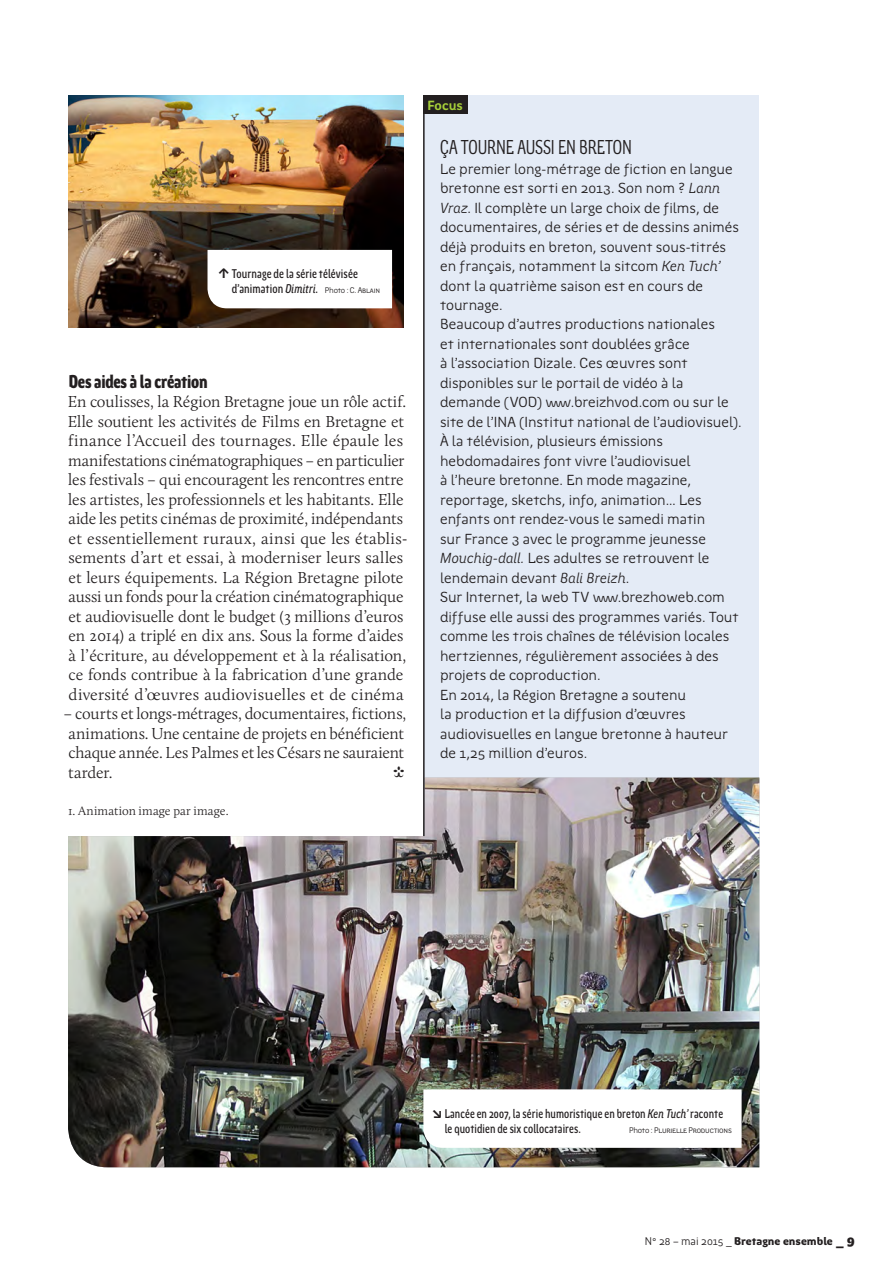
<style>
.page{position:relative;width:893px;height:1263px;background:#fff}
.page>*{position:absolute;margin:0;border:0;box-sizing:border-box;transform-origin:0 0}
.t1{font:20.25px "Region Bretagne Cond";letter-spacing:-.01em;color:#231f20}
._01_Texte_Courant{font:900 18.75px "Region Bretagne Cond";letter-spacing:-.015em;color:#231f20}
._01_Texte_Courant-2{font:300 16.5px/19.5px "Calluna";letter-spacing:-.005em;color:#231f20}
._01_Texte_Courant-3{font:16.5px "Region Bretagne";color:#231f20}
.t2{font:14.7px/19.5px "Region Bretagne";color:#231f20}
.t3{font:700 13.5px "Region Bretagne";color:#a6ce39}
.t4{font:500 12.75px/15px "Region Bretagne Cond";letter-spacing:.005em;color:#231f20}
._01_mention{font:300 12.75px "Calluna";color:#231f20}
.t5{font:900 11.25px "Region Bretagne";color:#231f20}
.t6{font:8.25px "Region Bretagne";letter-spacing:-.025em;color:#231f20}
.s1{font-size:18px}
.s2{font-family:"Region Bretagne Cond";font-weight:500;font-size:12.75px}
.s3{font-family:"Region Bretagne Cond Med Ita";font-size:12.75px}
.s4{font-style:italic}
.s5{font-family:"Region Bretagne Cond Med Ita";font-weight:400}
.s6{font-weight:400}
.s7{font-size:15px}
</style>
<div class="page">
<div style="left:423px;top:96px;width:336px;height:740px;background:#e4ebf6"></div>
<div style="left:423px;top:96px;width:44px;height:18px;background:#231f20"></div>
<img style="left:68px;top:96px;width:336px;height:232px">
<img style="left:68px;top:778px;width:691px;height:389px">
<svg style="left:207px;top:250px;width:185px;height:58px"></svg>
<svg style="left:423px;top:1089px;width:319px;height:59px"></svg>
<hr style="left:423px;top:96px;width:2px;height:740px;background:#231f20">
<p class="t4" style="left:218px;top:267px;width:141px"><span class="s1">1</span> Tournage de la série télévisée</p>
<p class="t6" style="left:232px;top:286px;width:150px"><span class="s2">d’animation</span> <span class="s3">Dimitri</span><span class="s2">.</span> Photo: C. Ablain</p>
<p class="_01_Texte_Courant" style="left:69px;top:371px;width:140px">Des aides à la création</p>
<p class="_01_Texte_Courant-2" style="left:68px;top:392px;width:342px">En coulisses, la Région Bretagne joue un rôle actif.<br>Elle soutient les activités de Films en Bretagne et finance l’Accueil des tournages. Elle épaule les manifestations cinématographiques – en particulier les festivals – qui encouragent les rencontres entre les artistes, les professionnels et les habitants. Elle aide les petits cinémas de proximité, indépendants et essentiellement ruraux, ainsi que les établis&shy;sements d’art et essai, à moderniser leurs salles et leurs équipements. La Région Bretagne pilote aussi un fonds pour la création cinématographique et audiovisuelle dont le budget (3 millions d’euros en 2014) a triplé en dix ans. Sous la forme d’aides à l’écriture, au développement et à la réalisation, ce fonds contribue à la fabrication d’une grande diversité d’œuvres audiovisuelles et de cinéma</p>
<p class="_01_Texte_Courant-2" style="left:64px;top:704px;width:344px">– courts et longs-métrages, documentaires, fictions, animations. Une centaine de projets en bénéficient chaque année. Les Palmes et les Césars ne sauraient tarder.</p>
<p class="_01_Texte_Courant-3" style="left:393px;top:763px;width:14px">q</p>
<p class="_01_mention" style="left:68px;top:803px;width:162px">1. Animation image par image.</p>
<p class="t3" style="left:427px;top:98px;width:37px">Focus</p>
<p class="t1" style="left:440px;top:136px;width:193px">ÇA TOURNE AUSSI EN BRETON</p>
<p class="t2" style="left:440px;top:159px;width:300px">Le premier long-métrage de fiction en langue bretonne est sorti en 2013. Son nom ? <span class="s4">Lann Vraz</span>. Il complète un large choix de films, de documentaires, de séries et de dessins animés déjà produits en breton, souvent sous-titrés en français, notamment la sitcom <span class="s4">Ken Tuch’ </span>dont la quatrième saison est en cours de tournage.</p>
<p class="t2" style="left:440px;top:315px;width:303px">Beaucoup d’autres productions nationales<br>et internationales sont doublées grâce<br>à l’association Dizale. Ces œuvres sont disponibles sur le portail de vidéo à la demande (VOD) www.breizhvod.com ou sur le site de l’INA (Institut national de l’audiovisuel).</p>
<p class="t2" style="left:440px;top:432px;width:271px">À la télévision, plusieurs émissions hebdomadaires font vivre l’audiovisuel<br>à l’heure bretonne. En mode magazine, reportage, sketchs, info, animation… Les enfants ont rendez-vous le samedi matin sur France 3 avec le programme jeunesse <span class="s4">Mouchig-dall.</span> Les adultes se retrouvent le lendemain devant <span class="s4">Bali Breizh</span>.</p>
<p class="t2" style="left:440px;top:588px;width:300px">Sur Internet, la web TV www.brezhoweb.com diffuse elle aussi des programmes variés. Tout comme les trois chaînes de télévision locales hertziennes, régulièrement associées à des projets de coproduction.</p>
<p class="t2" style="left:440px;top:685px;width:289px">En 2014, la Région Bretagne a soutenu<br>la production et la diffusion d’œuvres audiovisuelles en langue bretonne à hauteur de 1,25 million d’euros.</p>
<p class="t4" style="left:445px;top:1106px;width:280px;text-indent:-13px"><span class="s1">5</span> Lancée en 2007, la série humoristique en breton <span class="s5">Ken Tuch’</span> raconte le quotidien de six collocataires.</p>
<p class="t6" style="left:629px;top:1125px;width:104px">Photo : Plurielle Productions</p>
<p class="t5" style="left:645px;top:1235px;width:212px"><span class="s6">N° 28 – mai 2015 _</span> Bretagne ensemble <span class="s7">_ 9</span></p>
</div>
